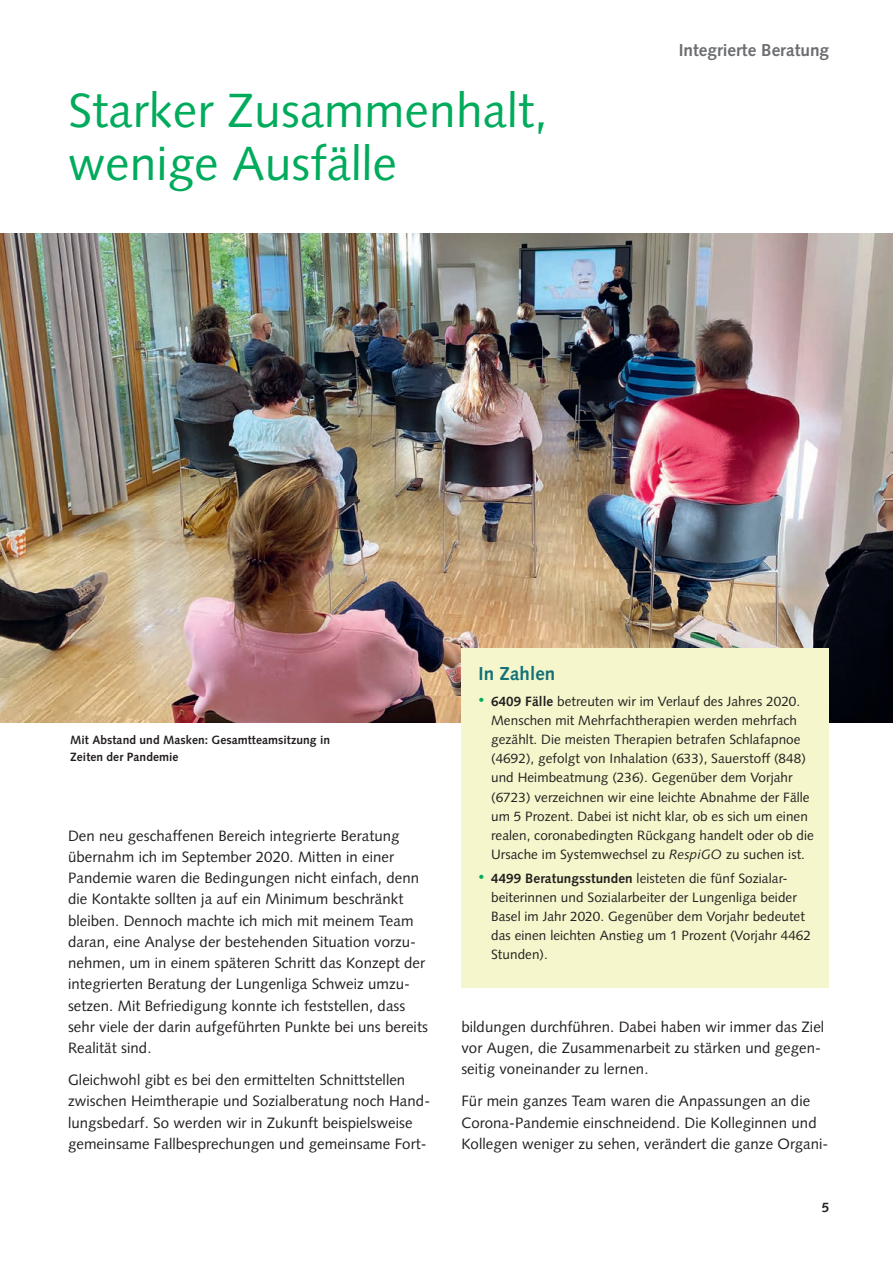
<style>
.page{position:relative;width:893px;height:1263px;background:#fff}
.page>*{position:absolute;margin:0;border:0;box-sizing:border-box;transform-origin:0 0}
.Titel{font:48px/53.1px "Syntax";letter-spacing:.005em;color:#00ab5b}
.Infobox_Grundtext_1s{font:700 18.75px "Syntax";letter-spacing:.005em;color:#117078}
.Bereichsbezeichnung{font:700 17.25px "Syntax";color:#6c6d70}
.Grundtext_10_Absatz{font:15px/21.3px "Syntax";letter-spacing:.005em;color:#231f20}
.t1{font:13.5px/19.2px "Syntax";letter-spacing:.005em;color:#231f20}
.Seitenzahl{font:700 13.5px "Syntax";color:#231f20}
.Bildlegende{font:700 12px/17px "Syntax";letter-spacing:.005em;color:#231f20}
.s1{font-size:12px;color:#00ab5b}
.s2{font-weight:700}
.s3{font-style:italic}
</style>
<div class="page">
<img style="left:0;top:234px;width:893px;height:489px">
<div style="left:461px;top:648px;width:368px;height:340px;background:#f5f6cb"></div>
<p class="Titel" style="left:68px;top:84px;width:481px">Starker Zusammenhalt, wenige Ausfälle</p>
<p class="Bereichsbezeichnung" style="left:679px;top:40px;width:152px">Integrierte Beratung</p>
<p class="Bildlegende" style="left:70px;top:732px;width:261px">Mit Abstand und Masken: Gesamtteamsitzung in<br>Zeiten der Pandemie</p>
<p class="Grundtext_10_Absatz" style="left:68px;top:825px;width:361px">Den neu geschaffenen Bereich integrierte Beratung übernahm ich im September 2020. Mitten in einer Pandemie waren die Bedingungen nicht einfach, denn die Kontakte sollten ja auf ein Minimum beschränkt bleiben. Dennoch machte ich mich mit meinem Team daran, eine Analyse der bestehenden Situation vorzu&shy;nehmen, um in einem späteren Schritt das Konzept der integrierten Beratung der Lungenliga Schweiz umzu&shy;setzen. Mit Befriedigung konnte ich feststellen, dass sehr viele der darin aufgeführten Punkte bei uns bereits Realität sind.</p>
<p class="Grundtext_10_Absatz" style="left:68px;top:1069px;width:364px">Gleichwohl gibt es bei den ermittelten Schnittstellen zwischen Heimtherapie und Sozialberatung noch Hand&shy;lungsbedarf. So werden wir in Zukunft beispielsweise gemeinsame Fallbesprechungen und gemeinsame Fort-</p>
<p class="Infobox_Grundtext_1s" style="left:478px;top:663px;width:78px">In Zahlen</p>
<p class="t1" style="left:491px;top:692px;width:324px;text-indent:-13px"><span class="s1">•</span> <span class="s2">6409 Fälle</span> betreuten wir im Verlauf des Jahres 2020.<br>Menschen mit Mehrfachtherapien werden mehrfach gezählt. Die meisten Therapien betrafen Schlafapnoe (4692), gefolgt von Inhalation (633), Sauerstoff (848) und Heimbeatmung (236). Gegenüber dem Vorjahr (6723) verzeichnen wir eine leichte Abnahme der Fälle um 5 Prozent. Dabei ist nicht klar, ob es sich um einen realen, coronabedingten Rückgang handelt oder ob die Ursache im Systemwechsel zu <span class="s3">RespiGO</span> zu suchen ist.</p>
<p class="t1" style="left:491px;top:869px;width:321px;text-indent:-13px"><span class="s1">•</span> <span class="s2">4499 Beratungsstunden</span> leisteten die fünf Sozialar&shy;beiterinnen und Sozialarbeiter der Lungenliga beider Basel im Jahr 2020. Gegenüber dem Vorjahr bedeutet das einen leichten Anstieg um 1 Prozent (Vorjahr 4462<br>Stunden).</p>
<p class="Grundtext_10_Absatz" style="left:461px;top:1016px;width:364px">bildungen durchführen. Dabei haben wir immer das Ziel vor Augen, die Zusammenarbeit zu stärken und gegen&shy;seitig voneinander zu lernen.</p>
<p class="Grundtext_10_Absatz" style="left:461px;top:1090px;width:369px">Für mein ganzes Team waren die Anpassungen an die<br>Corona-Pandemie einschneidend. Die Kolleginnen und<br>Kollegen weniger zu sehen, verändert die ganze Organi-</p>
<p class="Seitenzahl" style="left:822px;top:1199px;width:9px">5</p>
</div>
